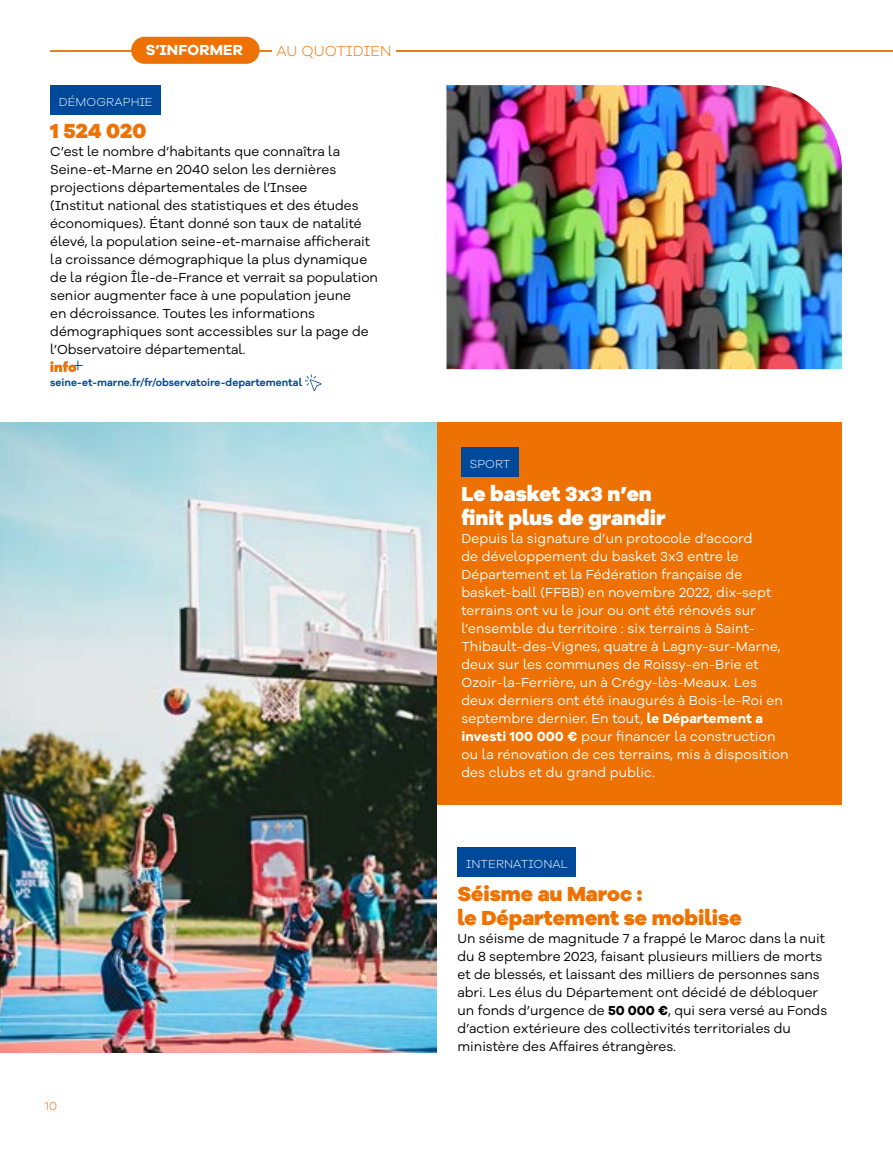
<style>
.page{position:relative;width:893px;height:1149px;background:#fff}
.page>*{position:absolute;margin:0;border:0;box-sizing:border-box;transform-origin:0 0}
.t1{font:800 21px/24px "Galano Grotesque Alt";color:#ee7203}
.t2{font:800 21px/24px "Galano Grotesque Alt";color:#fff}
.t3{font:300 15px "Galano Grotesque Alt";letter-spacing:.01em;color:#ee7203}
.t4{font:700 15px "Galano Grotesque Alt";letter-spacing:.01em;color:#fff}
.t5{font:13.5px/18px "Galano Grotesque Alt";color:#000}
.t6{font:13.5px/18px "Galano Grotesque Alt";letter-spacing:.01em;color:#fff}
.t7{font:300 12px "Galano Grotesque Alt";letter-spacing:.01em;color:#fff}
.t8{font:300 12px "Galano Grotesque Alt";color:#ee7203}
.t9{font:600 10.5px "Galano Grotesque Alt";color:#00489a}
.s1{font-weight:700}
</style>
<div class="page">
<div style="left:50px;top:85px;width:111px;height:29px;background:#00489a"></div>
<svg style="left:50px;top:360px;width:33px;height:12px"></svg>
<svg style="left:305px;top:374px;width:16px;height:17px"></svg>
<div style="left:436px;top:422px;width:406px;height:382px;background:#ee7203"></div>
<div style="left:461px;top:447px;width:58px;height:29px;background:#00489a"></div>
<img style="left:446px;top:85px;width:396px;height:284px">
<div style="left:457px;top:847px;width:119px;height:29px;background:#00489a"></div>
<img style="left:0;top:422px;width:437px;height:630px">
<hr style="left:50px;top:50px;width:843px;height:2px;background:#ee7203">
<div style="left:131px;top:37px;width:129px;height:27px;background:#ee7203;border-radius:14px"></div>
<div style="left:272px;top:42px;width:124px;height:18px;background:#fff"></div>
<p class="t4" style="left:146px;top:40px;width:99px">S’INFORMER</p>
<p class="t3" style="left:276px;top:41px;width:117px">AU QUOTIDIEN</p>
<p class="t7" style="left:59px;top:94px;width:95px">DÉMOGRAPHIE</p>
<h1 class="t1" style="left:50px;top:118px;width:98px">1 524 020</h1>
<p class="t5" style="left:50px;top:142px;width:329px">C’est le nombre d’habitants que connaîtra la Seine-et-Marne en 2040 selon les dernières projections départementales de l’Insee<br>(Institut national des statistiques et des études économiques). Étant donné son taux de natalité élevé, la population seine-et-marnaise afficherait la croissance démographique la plus dynamique de la région Île-de-France et verrait sa population senior augmenter face à une population jeune<br>en décroissance. Toutes les informations démographiques sont accessibles sur la page de l’Observatoire départemental.</p>
<p class="t9" style="left:50px;top:375px;width:253px">seine-et-marne.fr/fr/observatoire-departemental</p>
<p class="t8" style="left:45px;top:1097px;width:14px">10</p>
<p class="t7" style="left:470px;top:456px;width:42px">SPORT</p>
<h1 class="t2" style="left:461px;top:481px;width:206px">Le basket 3x3 n’en finit plus de grandir</h1>
<p class="t6" style="left:461px;top:528px;width:329px">Depuis la signature d’un protocole d’accord<br>de développement du basket 3x3 entre le Département et la Fédération française de basket-ball (FFBB) en novembre 2022, dix-sept terrains ont vu le jour ou ont été rénovés sur l’ensemble du territoire : six terrains à Saint-Thibault-des-Vignes, quatre à Lagny-sur-Marne, deux sur les communes de Roissy-en-Brie et Ozoir-la-Ferrière, un à Crégy-lès-Meaux. Les deux derniers ont été inaugurés à Bois-le-Roi en septembre dernier. En tout, <span class="s1">le Département a investi 100 000 €</span> pour financer la construction ou la rénovation de ces terrains, mis à disposition des clubs et du grand public.</p>
<p class="t7" style="left:466px;top:855px;width:103px">INTERNATIONAL</p>
<h1 class="t1" style="left:457px;top:880px;width:286px">Séisme au Maroc :<br>le Département se mobilise</h1>
<p class="t5" style="left:457px;top:928px;width:371px">Un séisme de magnitude 7 a frappé le Maroc dans la nuit du 8 septembre 2023, faisant plusieurs milliers de morts et de blessés, et laissant des milliers de personnes sans abri. Les élus du Département ont décidé de débloquer un fonds d’urgence de <span class="s1">50 000 €</span>, qui sera versé au Fonds d’action extérieure des collectivités territoriales du ministère des Affaires étrangères.</p>
</div>
